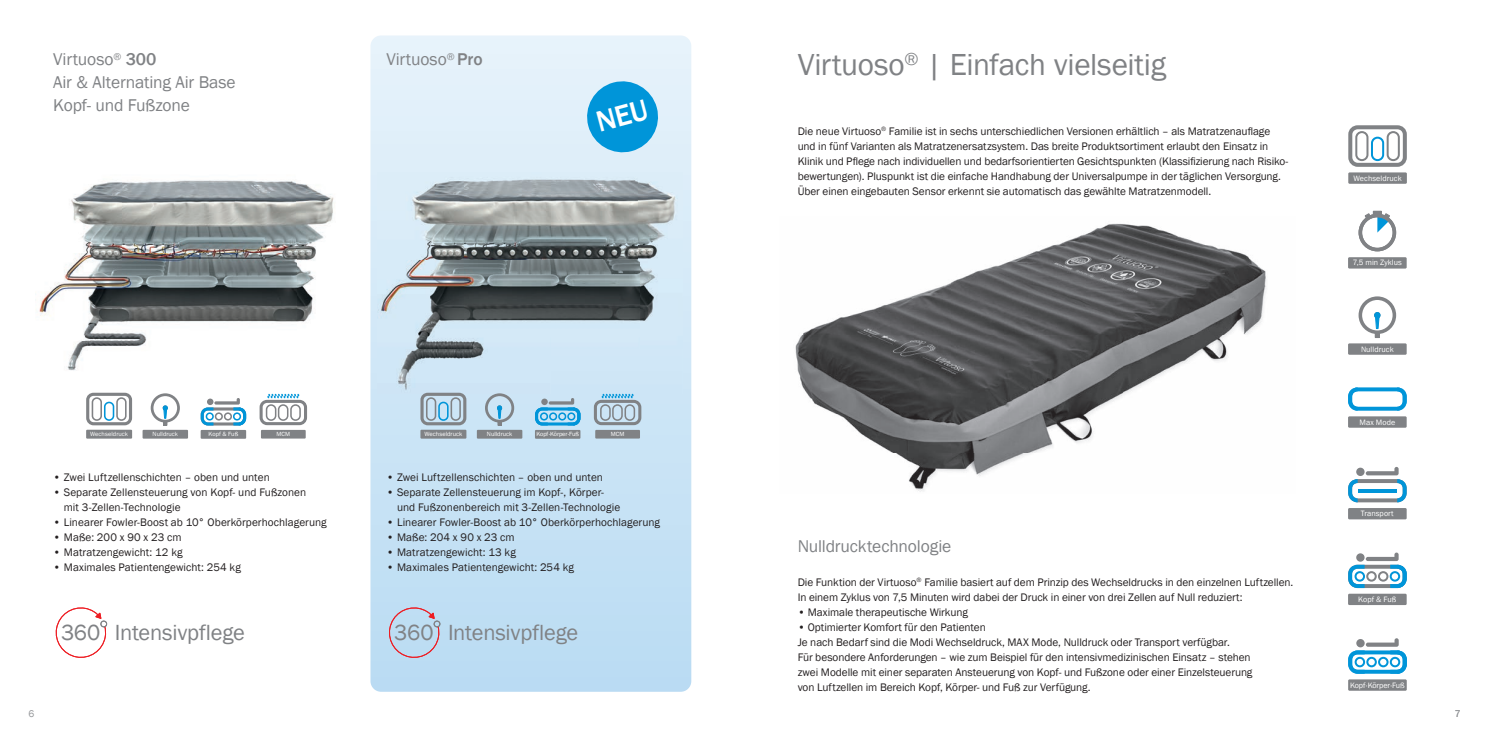
<style>
.page{position:relative;width:1489px;height:745px;background:#fff}
.page>*{position:absolute;margin:0;border:0;box-sizing:border-box;transform-origin:0 0}
.t1{font:31.25px "Franklin Gothic";letter-spacing:-.01em;color:#808285}
.t2{font:22.5px "Franklin Gothic";letter-spacing:-.01em;color:#808285}
.t3{font:17.5px/22.5px "Franklin Gothic";letter-spacing:-.01em;color:#808285}
.t4{font:11.25px/15px "Franklin Gothic";letter-spacing:-.005em;color:#231f20}
.t5{font:10px "Franklin Gothic";color:#939598}
.t6{font:8px "Franklin Gothic";letter-spacing:.01em;color:#fff}
.t7{font:8px "Franklin Gothic";letter-spacing:-.015em;color:#fff}
.t8{font:6.25px "Franklin Gothic";letter-spacing:.01em;color:#fff}
.t9{font:6.25px "Franklin Gothic";letter-spacing:-.015em;color:#fff}
.t10{font:6.12px "Franklin Gothic";letter-spacing:.015em;color:#fff}
.s1{font-weight:500}
</style>
<div class="page">
<svg style="left:370px;top:35px;width:321px;height:656px;background:#cce5f5"></svg>
<img style="left:377px;top:173px;width:305px;height:220px">
<div style="left:433px;top:620px;width:7px;height:7px;border:1px solid #808285;border-radius:3px"></div>
<svg style="left:387px;top:605px;width:52px;height:54px;background:#c0cee3"></svg>
<img style="left:39px;top:180px;width:295px;height:191px">
<div style="left:100px;top:620px;width:7px;height:7px;border:1px solid #808285;border-radius:3px"></div>
<svg style="left:55px;top:607px;width:51px;height:51px"></svg>
<div style="left:142px;top:429px;width:46px;height:9px;background:#808285"></div>
<div style="left:151px;top:393px;width:29px;height:29px;border:3px solid #808285;border-radius:50%"></div>
<svg style="left:163px;top:405px;width:5px;height:20px"></svg>
<div style="left:86px;top:429px;width:46px;height:9px;background:#808285"></div>
<div style="left:86px;top:392px;width:46px;height:33px;border:3px solid #808285;border-radius:6px"></div>
<div style="left:116px;top:397px;width:11px;height:23px;border:2px solid #808285;border-radius:4px"></div>
<div style="left:104px;top:401px;width:10px;height:19px;border:2px solid #0095d9;border-radius:4px"></div>
<div style="left:92px;top:397px;width:10px;height:23px;border:2px solid #808285;border-radius:4px"></div>
<div style="left:261px;top:429px;width:45px;height:9px;background:#808285"></div>
<div style="left:290px;top:404px;width:11px;height:16px;border:2px solid #808285;border-radius:5px"></div>
<div style="left:278px;top:404px;width:10px;height:16px;border:2px solid #808285;border-radius:5px"></div>
<div style="left:266px;top:404px;width:10px;height:16px;border:2px solid #808285;border-radius:5px"></div>
<svg style="left:267px;top:393px;width:33px;height:5px"></svg>
<div style="left:259px;top:399px;width:48px;height:26px;border:3px solid #808285;border-radius:6px"></div>
<div style="left:201px;top:429px;width:45px;height:9px;background:#808285"></div>
<svg style="left:201px;top:398px;width:45px;height:27px"></svg>
<div style="left:535px;top:429px;width:45px;height:9px;background:#808285"></div>
<svg style="left:535px;top:398px;width:45px;height:27px"></svg>
<div style="left:477px;top:429px;width:45px;height:9px;background:#808285"></div>
<div style="left:485px;top:393px;width:29px;height:29px;border:3px solid #808285;border-radius:50%"></div>
<svg style="left:497px;top:405px;width:5px;height:20px"></svg>
<div style="left:420px;top:429px;width:46px;height:9px;background:#808285"></div>
<div style="left:420px;top:392px;width:46px;height:33px;border:3px solid #808285;border-radius:6px"></div>
<div style="left:450px;top:397px;width:11px;height:23px;border:2px solid #808285;border-radius:4px"></div>
<div style="left:438px;top:401px;width:10px;height:19px;border:2px solid #0095d9;border-radius:4px"></div>
<div style="left:426px;top:397px;width:10px;height:23px;border:2px solid #808285;border-radius:4px"></div>
<div style="left:595px;top:429px;width:45px;height:9px;background:#808285"></div>
<div style="left:624px;top:404px;width:11px;height:16px;border:2px solid #808285;border-radius:5px"></div>
<div style="left:612px;top:404px;width:10px;height:16px;border:2px solid #808285;border-radius:5px"></div>
<div style="left:600px;top:404px;width:10px;height:16px;border:2px solid #808285;border-radius:5px"></div>
<svg style="left:601px;top:393px;width:33px;height:5px"></svg>
<div style="left:594px;top:399px;width:47px;height:26px;border:3px solid #808285;border-radius:6px"></div>
<img style="left:795px;top:223px;width:471px;height:269px">
<div style="left:1347px;top:679px;width:59px;height:11px;background:#808285"></div>
<svg style="left:1348px;top:638px;width:58px;height:35px"></svg>
<div style="left:1347px;top:257px;width:59px;height:11px;background:#808285"></div>
<div style="left:1358px;top:213px;width:37px;height:38px;border:4px solid #808285;border-radius:50%"></div>
<svg style="left:1363px;top:211px;width:27px;height:21px"></svg>
<div style="left:1372px;top:210px;width:9px;height:5px;border:1px solid #808285"></div>
<div style="left:1347px;top:416px;width:59px;height:11px;background:#808285"></div>
<svg style="left:1348px;top:387px;width:58px;height:23px"></svg>
<div style="left:1347px;top:343px;width:59px;height:11px;background:#808285"></div>
<div style="left:1358px;top:296px;width:37px;height:38px;border:4px solid #808285;border-radius:50%"></div>
<svg style="left:1373px;top:312px;width:7px;height:25px"></svg>
<div style="left:1347px;top:507px;width:59px;height:12px;background:#808285"></div>
<svg style="left:1348px;top:467px;width:58px;height:35px"></svg>
<svg style="left:1355px;top:467px;width:9px;height:8px"></svg>
<svg style="left:1358px;top:488px;width:38px;height:4px"></svg>
<div style="left:1347px;top:593px;width:59px;height:11px;background:#808285"></div>
<svg style="left:1348px;top:552px;width:58px;height:35px"></svg>
<div style="left:1348px;top:172px;width:58px;height:12px;background:#808285"></div>
<div style="left:1348px;top:125px;width:58px;height:42px;border:4px solid #808285;border-radius:7px"></div>
<div style="left:1386px;top:131px;width:13px;height:30px;border:2px solid #808285;border-radius:6px"></div>
<div style="left:1370px;top:137px;width:13px;height:24px;border:2px solid #0095d9;border-radius:6px"></div>
<div style="left:1355px;top:131px;width:13px;height:30px;border:2px solid #808285;border-radius:6px"></div>
<svg style="left:583px;top:77px;width:79px;height:79px;background:#53b6e4"></svg>
<h3 class="t3" style="left:53px;top:49px;width:184px">Virtuoso<sup>®</sup> <span class="s1">300<br></span>Air &amp; Alternating Air Base<br>Kopf- und Fußzone</h3>
<h3 class="t3" style="left:386px;top:49px;width:98px">Virtuoso<sup>®</sup> <span class="s1">Pro</span></h3>
<p class="t8" style="left:90px;top:430px;width:39px">Wechseldruck</p>
<p class="t8" style="left:153px;top:430px;width:27px">Nulldruck</p>
<p class="t8" style="left:208px;top:430px;width:31px">Kopf &amp; Fuß</p>
<p class="t10" style="left:276px;top:430px;width:15px">MCM</p>
<p class="t8" style="left:424px;top:430px;width:39px">Wechseldruck</p>
<p class="t8" style="left:487px;top:430px;width:27px">Nulldruck</p>
<p class="t9" style="left:536px;top:430px;width:44px">Kopf· Körper· Fuß</p>
<p class="t10" style="left:610px;top:430px;width:15px">MCM</p>
<p class="t4" style="left:53px;top:469px;width:218px">• Zwei Luftzellenschichten – oben und unten</p>
<p class="t4" style="left:64px;top:484px;width:244px;text-indent:-11px">• Separate Zellensteuerung von Kopf- und Fußzonen mit 3-Zellen-Technologie</p>
<p class="t4" style="left:53px;top:514px;width:275px">• Linearer Fowler-Boost ab 10° Oberkörperhochlagerung</p>
<p class="t4" style="left:53px;top:529px;width:130px">• Maße: 200 x 90 x 23 cm</p>
<p class="t4" style="left:53px;top:544px;width:131px">• Matratzengewicht: 12 kg</p>
<p class="t4" style="left:53px;top:559px;width:189px">• Maximales Patientengewicht: 254 kg</p>
<h2 class="t2" style="left:61px;top:618px;width:185px">360 Intensivpflege</h2>
<p class="t4" style="left:386px;top:469px;width:218px">• Zwei Luftzellenschichten – oben und unten</p>
<p class="t4" style="left:397px;top:484px;width:225px;text-indent:-11px">• Separate Zellensteuerung im Kopf-, Körper&shy;und Fußzonenbereich mit 3-Zellen-Technologie</p>
<p class="t4" style="left:386px;top:514px;width:275px">• Linearer Fowler-Boost ab 10° Oberkörperhochlagerung</p>
<p class="t4" style="left:386px;top:529px;width:130px">• Maße: 204 x 90 x 23 cm</p>
<p class="t4" style="left:386px;top:544px;width:131px">• Matratzengewicht: 13 kg</p>
<p class="t4" style="left:386px;top:559px;width:189px">• Maximales Patientengewicht: 254 kg</p>
<h2 class="t2" style="left:394px;top:618px;width:185px">360 Intensivpflege</h2>
<p class="t5" style="left:28px;top:706px;width:7px">6</p>
<h1 class="t1" style="left:797px;top:45px;width:370px">Virtuoso<sup>®</sup> | Einfach vielseitig</h1>
<p class="t4" style="left:797px;top:124px;width:492px">Die neue Virtuoso<sup>®</sup> Familie ist in sechs unterschiedlichen Versionen erhältlich – als Matratzenauflage und in fünf Varianten als Matratzenersatzsystem. Das breite Produktsortiment erlaubt den Einsatz in Klinik und Pflege nach individuellen und bedarfsorientierten Gesichtspunkten (Klassifizierung nach Risiko&shy;bewertungen). Pluspunkt ist die einfache Handhabung der Universalpumpe in der täglichen Versorgung.<br>Über einen eingebauten Sensor erkennt sie automatisch das gewählte Matratzenmodell.</p>
<h3 class="t3" style="left:797px;top:534px;width:155px">Nulldrucktechnologie</h3>
<p class="t4" style="left:797px;top:574px;width:497px">Die Funktion der Virtuoso<sup>®</sup> Familie basiert auf dem Prinzip des Wechseldrucks in den einzelnen Luft zellen.<br>In einem Zyklus von 7,5 Minuten wird dabei der Druck in einer von drei Zellen auf Null reduziert:</p>
<p class="t4" style="left:797px;top:604px;width:172px">• Maximale therapeutische Wirkung</p>
<p class="t4" style="left:797px;top:619px;width:456px">• Optimierter Komfort für den Patienten<br>Je nach Bedarf sind die Modi Wechseldruck, MAX Mode, Nulldruck oder Transport verfügbar.<br>Für besondere Anforderungen – wie zum Beispiel für den intensivmedizinischen Einsatz – stehen zwei Modelle mit einer separaten Ansteuerung von Kopf- und Fußzone oder einer Einzelsteuerung von Luftzellen im Bereich Kopf, Körper- und Fuß zur Verfügung.</p>
<p class="t6" style="left:1353px;top:173px;width:50px">Wechseldruck</p>
<p class="t6" style="left:1352px;top:257px;width:51px">7,5 min Zyklus</p>
<p class="t6" style="left:1360px;top:344px;width:34px">Nulldruck</p>
<p class="t6" style="left:1359px;top:416px;width:37px">Max Mode</p>
<p class="t6" style="left:1360px;top:508px;width:34px">Transport</p>
<p class="t6" style="left:1358px;top:594px;width:40px">Kopf &amp; Fuß</p>
<p class="t7" style="left:1349px;top:679px;width:56px">Kopf· Körper· Fuß</p>
<p class="t5" style="left:1454px;top:706px;width:7px">7</p>
</div>
